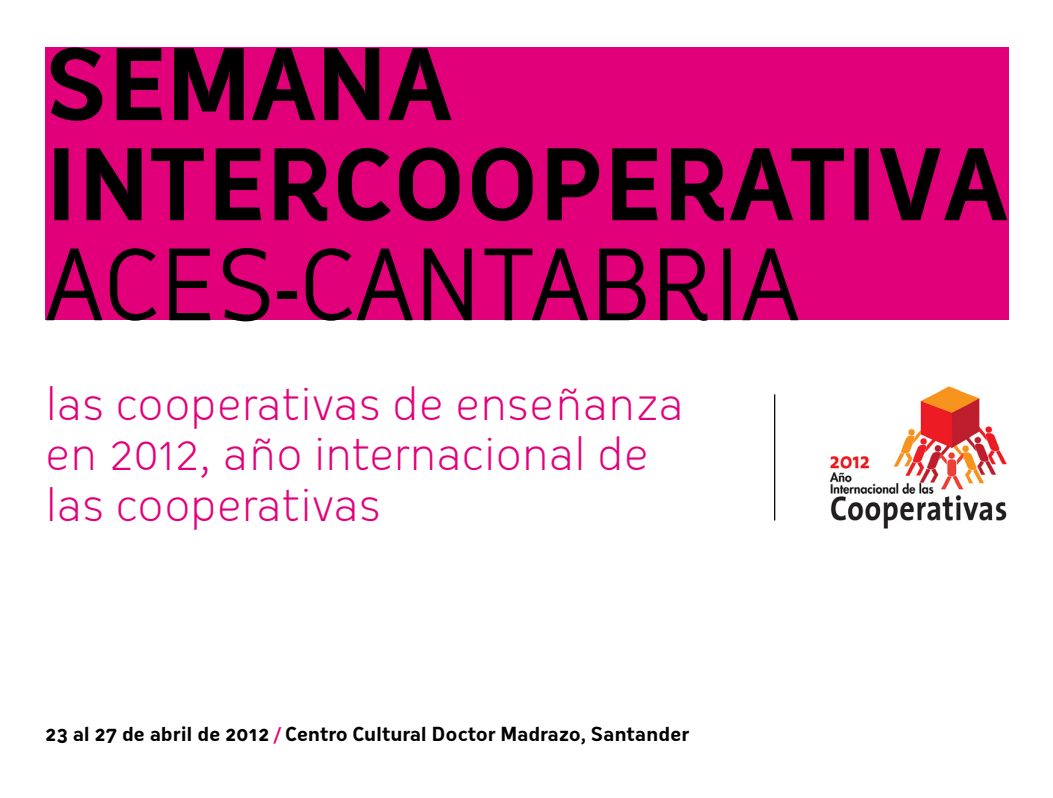
<style>
.page{position:relative;width:1053px;height:798px;background:#fff}
.page>*{position:absolute;margin:0;border:0;box-sizing:border-box;transform-origin:0 0}
.t1{font:700 95.62px/100px "Oceania";color:#000}
.t2{font:95.62px "Oceania";color:#000}
.t3{font:300 45.12px/50px "Oceania";letter-spacing:-.01em;color:#e2007a}
.t4{font:700 18.88px "Oceania";letter-spacing:-.01em;color:#000}
.s1{color:#e2007a}
</style>
<div class="page">
<div style="left:45px;top:47px;width:963px;height:273px;background:#e2007a"></div>
<img style="left:829px;top:386px;width:178px;height:143px">
<hr style="left:774px;top:394px;width:1px;height:126px;background:#000">
<h1 class="t1" style="left:45px;top:35px;width:964px">SEMANA<br>INTERCOOPERATIVA</h1>
<h1 class="t2" style="left:45px;top:229px;width:755px">ACES-CANTABRIA</h1>
<p class="t3" style="left:45px;top:378px;width:640px">las cooperativas de enseñanza en 2012, año internacional de las cooperativas</p>
<p class="t4" style="left:45px;top:722px;width:646px">23 al 27 de abril de 2012 <span class="s1">/</span> Centro Cultural Doctor Madrazo, Santander</p>
</div>
